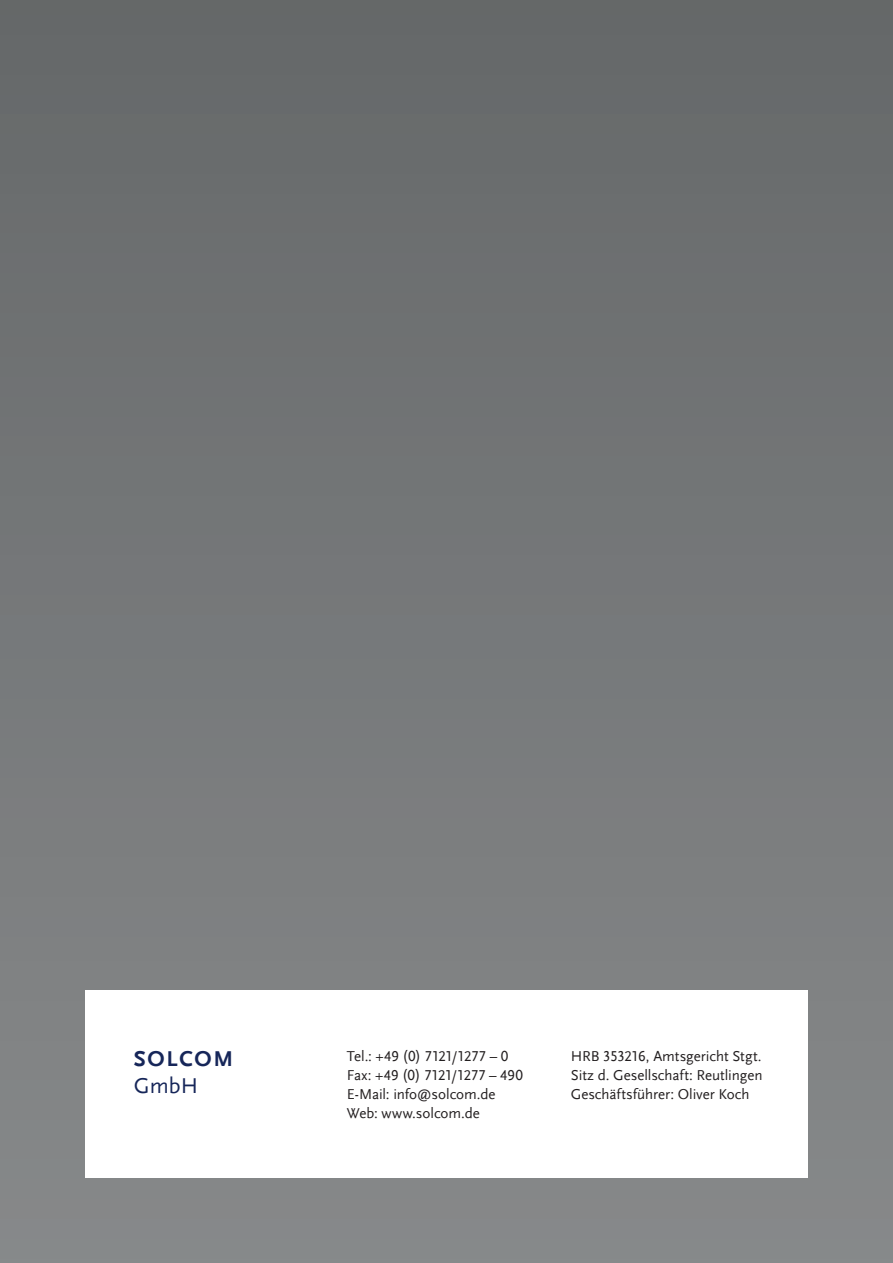
<style>
.page{position:relative;width:893px;height:1263px;background:#fff}
.page>*{position:absolute;margin:0;border:0;box-sizing:border-box;transform-origin:0 0}
.t1{font:700 22.5px "Scala Sans LF";letter-spacing:.075em;color:#162659}
.t2{font:22.5px "Scala Sans LF";color:#162659}
.t3{font:15px/19.2px "Scala Sans LF";letter-spacing:-.005em;color:#231f20}
</style>
<div class="page">
<div style="left:0;top:0;width:893px;height:1263px;background:linear-gradient(to bottom,#656869,#87898a)"></div>
<div style="left:85px;top:990px;width:723px;height:188px;background:#fff"></div>
<h1 class="t1" style="left:134px;top:1046px;width:101px">SOLCOM</h1>
<h1 class="t2" style="left:134px;top:1073px;width:66px">GmbH</h1>
<p class="t3" style="left:347px;top:1047px;width:177px">Tel.: +49 (0) 7121/1277 – 0<br>Fax: +49 (0) 7121/1277 – 490<br>E-Mail: info@solcom.de<br>Web: www.solcom.de</p>
<p class="t3" style="left:571px;top:1047px;width:193px;text-align:justify">HRB 353216, Amtsgericht Stgt.<br>Sitz d. Gesellschaft: Reutlingen Geschäftsführer: Oliver Koch</p>
</div>
